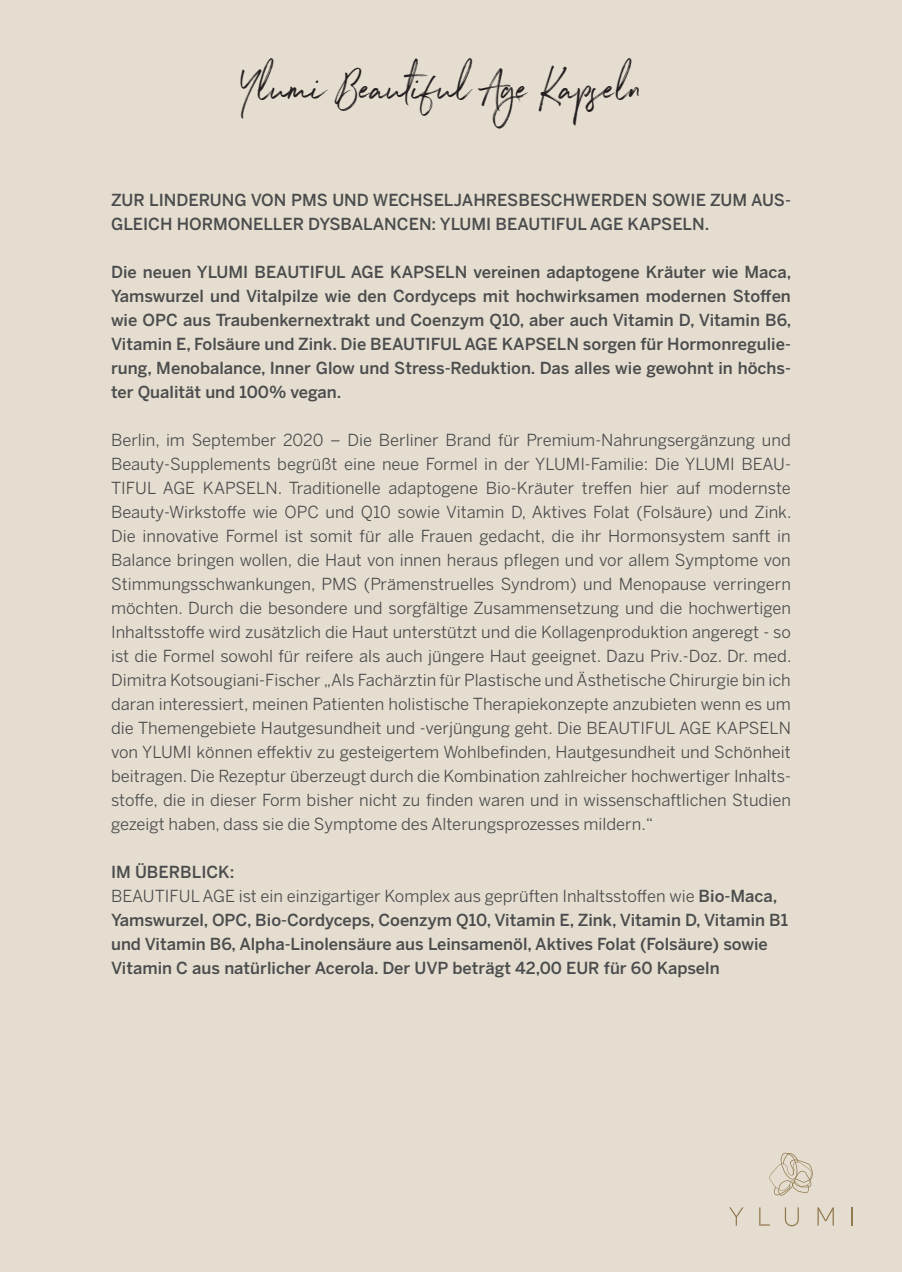
<style>
.page{position:relative;width:902px;height:1272px;background:#fff}
.page>*{position:absolute;margin:0;border:0;box-sizing:border-box;transform-origin:0 0}
.t1{font:48px "Northwell";color:#231f20}
.t2{font:16.5px/24px "Benton Sans";color:#4b4c4d;text-align:justify}
.t3{font:500 16.5px/24px "Benton Sans";color:#4b4c4d}
.s1{font-weight:400}
</style>
<div class="page">
<div style="left:0;top:0;width:901px;height:1271px;background:#e5ded0"></div>
<svg style="left:769px;top:1152px;width:43px;height:43px"></svg>
<svg style="left:729px;top:1207px;width:14px;height:18px"></svg>
<svg style="left:759px;top:1207px;width:10px;height:18px"></svg>
<svg style="left:784px;top:1207px;width:14px;height:19px"></svg>
<svg style="left:851px;top:1207px;width:1px;height:18px"></svg>
<svg style="left:817px;top:1207px;width:16px;height:18px"></svg>
<p class="t1" style="left:240px;top:54px;width:403px">Ylumi Beautiful Age Kapseln</p>
<p class="t3" style="left:111px;top:187px;width:681px">ZUR LINDERUNG VON PMS UND WECHSELJAHRESBESCHWERDEN SOWIE ZUM AUS-<br>GLEICH HORMONELLER DYSBALANCEN: YLUMI BEAUTIFUL AGE KAPSELN.</p>
<p class="t3" style="left:111px;top:259px;width:681px;text-align:justify">Die neuen YLUMI BEAUTIFUL AGE KAPSELN vereinen adaptogene Kräuter wie Maca, Yamswurzel und Vitalpilze wie den Cordyceps mit hochwirksamen modernen Stoffen wie OPC aus Traubenkernextrakt und Coenzym Q10, aber auch Vitamin D, Vitamin B6, Vitamin E, Folsäure und Zink. Die BEAUTIFUL AGE KAPSELN sorgen für Hormonregulie&shy;rung, Menobalance, Inner Glow und Stress-Reduktion. Das alles wie gewohnt in höchs&shy;ter Qualität und 100% vegan.</p>
<p class="t2" style="left:111px;top:427px;width:682px">Berlin, im September 2020 – Die Berliner Brand für Premium-Nahrungsergänzung und Beauty-Supplements begrüßt eine neue Formel in der YLUMI-Familie: Die YLUMI BEAU-TIFUL AGE KAPSELN. Traditionelle adaptogene Bio-Kräuter treffen hier auf modernste Beauty-Wirkstoffe wie OPC und Q10 sowie Vitamin D, Aktives Folat (Folsäure) und Zink.<br>Die innovative Formel ist somit für alle Frauen gedacht, die ihr Hormonsystem sanft in Balance bringen wollen, die Haut von innen heraus pflegen und vor allem Symptome von Stimmungsschwankungen, PMS (Prämenstruelles Syndrom) und Menopause verringern möchten. Durch die besondere und sorgfältige Zusammensetzung und die hochwertigen Inhaltsstoffe wird zusätzlich die Haut unterstützt und die Kollagenproduktion angeregt - so ist die Formel sowohl für reifere als auch jüngere Haut geeignet. Dazu Priv.-Doz. Dr. med.<br>Dimitra Kotsougiani-Fischer „Als Fachärztin für Plastische und Ästhetische Chirurgie bin ich daran interessiert, meinen Patienten holistische Therapiekonzepte anzubieten wenn es um die Themengebiete Hautgesundheit und -verjüngung geht. Die BEAUTIFUL AGE KAPSELN von YLUMI können effektiv zu gesteigertem Wohlbefinden, Hautgesundheit und Schönheit beitragen. Die Rezeptur überzeugt durch die Kombination zahlreicher hochwertiger Inhalts&shy;stoffe, die in dieser Form bisher nicht zu finden waren und in wissenschaftlichen Studien gezeigt haben, dass sie die Symptome des Alterungsprozesses mildern.“</p>
<p class="t3" style="left:111px;top:859px;width:125px">IM ÜBERBLICK:</p>
<p class="t3" style="left:111px;top:883px;width:678px"><span class="s1">BEAUTIFUL AGE ist ein einzigartiger Komplex aus geprüften Inhaltsstoffen wie</span> Bio-Maca, Yamswurzel, OPC, Bio-Cordyceps, Coenzym Q10, Vitamin E, Zink, Vitamin D, Vitamin B1 und Vitamin B6, Alpha-Linolensäure aus Leinsamenöl, Aktives Folat (Folsäure) sowie Vitamin C aus natürlicher Acerola. Der UVP beträgt 42,00 EUR für 60 Kapseln</p>
</div>
